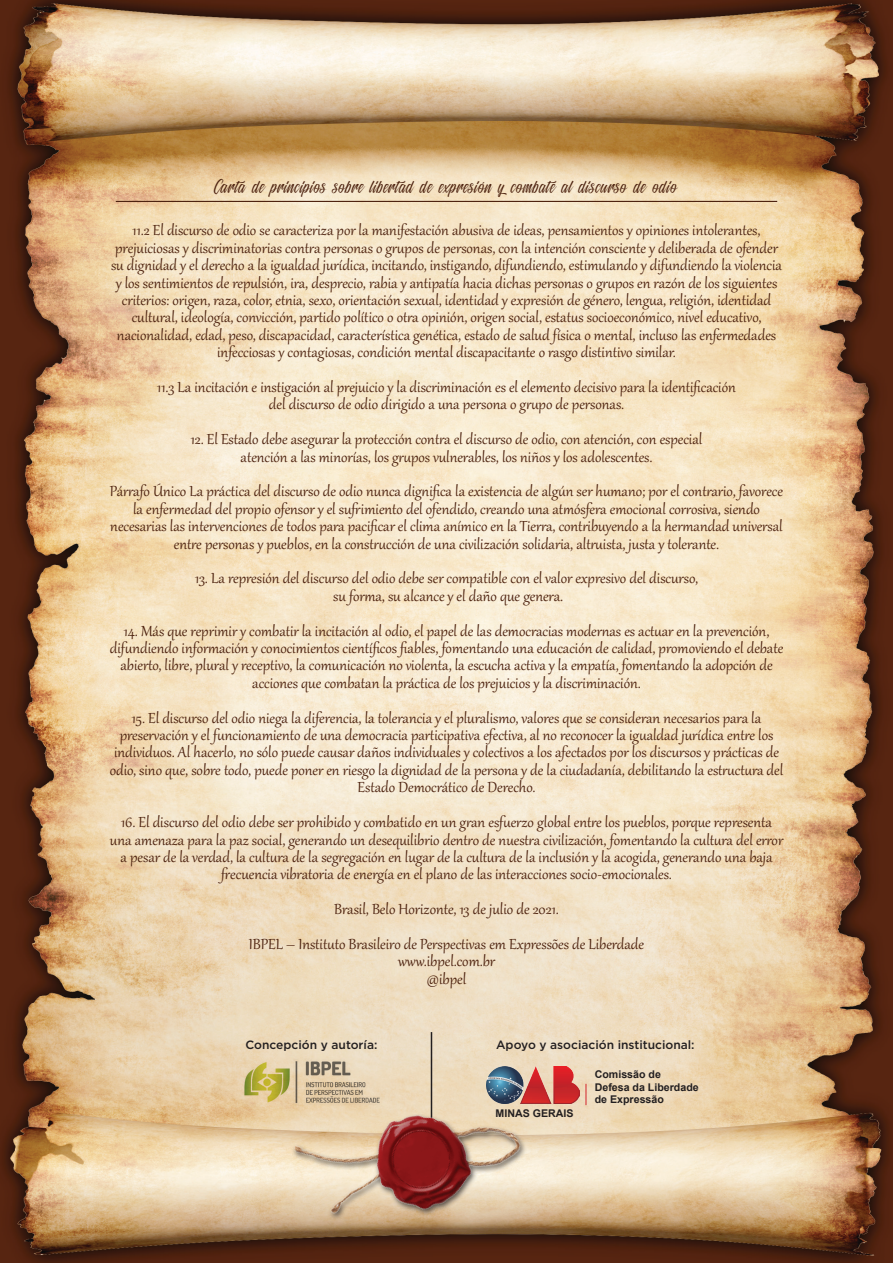
<style>
.page{position:relative;width:893px;height:1263px;background:#fff}
.page>*{position:absolute;margin:0;border:0;box-sizing:border-box;transform-origin:0 0}
.t1{font:29.1px "Black Sneakers";letter-spacing:.02em;color:#4c210e}
.t2{font:18px/17.4px "Gabriola";color:#4c210e;text-align:center}
.t3{font:500 12px "Gotham";color:#231f20}
.t4{font:700 10.65px/12.8px "Arial";color:#231f20}
</style>
<div class="page">
<img style="left:0;top:0;width:893px;height:1263px">
<img style="left:238px;top:1056px;width:31px;height:52px">
<img style="left:536px;top:1066px;width:44px;height:37px">
<svg style="left:585px;top:1084px;width:1px;height:21px"></svg>
<hr style="left:116px;top:201px;width:661px;height:1px;background:#4c210e">
<img style="left:269px;top:1032px;width:267px;height:231px">
<h1 class="t1" style="left:216px;top:171px;width:463px">Carta de principios sobre libertad de expresión y combate al discurso de odio</h1>
<p class="t2" style="left:111px;top:220px;width:672px">11.2 El discurso de odio se caracteriza por la manifestación abusiva de ideas, pensamientos y opiniones intolerantes, prejuiciosas y discriminatorias contra personas o grupos de personas, con la intención consciente y deliberada de ofender su dignidad y el derecho a la igualdad jurídica, incitando, instigando, difundiendo, estimulando y difundiendo la violencia y los sentimientos de repulsión, ira, desprecio, rabia y antipatía hacia dichas personas o grupos en razón de los siguientes criterios: origen, raza, color, etnia, sexo, orientación sexual, identidad y expresión de género, lengua, religión, identidad cultural, ideología, convicción, partido político o otra opinión, origen social, estatus socioeconómico, nivel educativo, nacionalidad, edad, peso, discapacidad, característica genética, estado de salud física o mental, incluso las enfermedades infecciosas y contagiosas, condición mental discapacitante o rasgo distintivo similar.</p>
<p class="t2" style="left:157px;top:377px;width:580px">11.3 La incitación e instigación al prejuicio y la discriminación es el elemento decisivo para la identificación del discurso de odio dirigido a una persona o grupo de personas.</p>
<p class="t2" style="left:191px;top:429px;width:513px">12. El Estado debe asegurar la protección contra el discurso de odio, con atención, con especial atención a las minorías, los grupos vulnerables, los niños y los adolescentes.</p>
<p class="t2" style="left:110px;top:481px;width:674px">Párrafo Único La práctica del discurso de odio nunca dignifica la existencia de algún ser humano; por el contrario, favorece la enfermedad del propio ofensor y el sufrimiento del ofendido, creando una atmósfera emocional corrosiva, siendo necesarias las intervenciones de todos para pacificar el clima anímico en la Tierra, contribuyendo a la hermandad universal entre personas y pueblos, en la construcción de una civilización solidaria, altruista, justa y tolerante.</p>
<p class="t2" style="left:195px;top:568px;width:504px">13. La represión del discurso del odio debe ser compatible con el valor expresivo del discurso, su forma, su alcance y el daño que genera.</p>
<p class="t2" style="left:110px;top:621px;width:675px">14. Más que reprimir y combatir la incitación al odio, el papel de las democracias modernas es actuar en la prevención, difundiendo información y conocimientos científicos fiables, fomentando una educación de calidad, promoviendo el debate abierto, libre, plural y receptivo, la comunicación no violenta, la escucha activa y la empatía, fomentando la adopción de acciones que combatan la práctica de los prejuicios y la discriminación.</p>
<p class="t2" style="left:110px;top:708px;width:675px">15. El discurso del odio niega la diferencia, la tolerancia y el pluralismo, valores que se consideran necesarios para la preservación y el funcionamiento de una democracia participativa efectiva, al no reconocer la igualdad jurídica entre los individuos. Al hacerlo, no sólo puede causar daños individuales y colectivos a los afectados por los discursos y prácticas de odio, sino que, sobre todo, puede poner en riesgo la dignidad de la persona y de la ciudadanía, debilitando la estructura del Estado Democrático de Derecho.</p>
<p class="t2" style="left:110px;top:812px;width:675px">16. El discurso del odio debe ser prohibido y combatido en un gran esfuerzo global entre los pueblos, porque representa una amenaza para la paz social, generando un desequilibrio dentro de nuestra civilización, fomentando la cultura del error a pesar de la verdad, la cultura de la segregación en lugar de la cultura de la inclusión y la acogida, generando una baja frecuencia vibratoria de energía en el plano de las interacciones socio-emocionales.</p>
<p class="t2" style="left:249px;top:890px;width:397px;line-height:34.8px">Brasil, Belo Horizonte, 13 de julio de 2021.<br>IBPEL – Instituto Brasileiro de Perspectivas em Expressões de Liberdade</p>
<p class="t2" style="left:398px;top:951px;width:99px">www.ibpel.com.br @ibpel</p>
<p class="t3" style="left:245px;top:1037px;width:133px">Concepción y autoría:</p>
<p class="t3" style="left:496px;top:1037px;width:200px">Apoyo y asociación institucional:</p>
<p class="t4" style="left:496px;top:1107px;width:79px">MINAS GERAIS</p>
<p class="t4" style="left:595px;top:1068px;width:105px">Comissão de<br>Defesa da Liberdade de Expressão</p>
</div>
